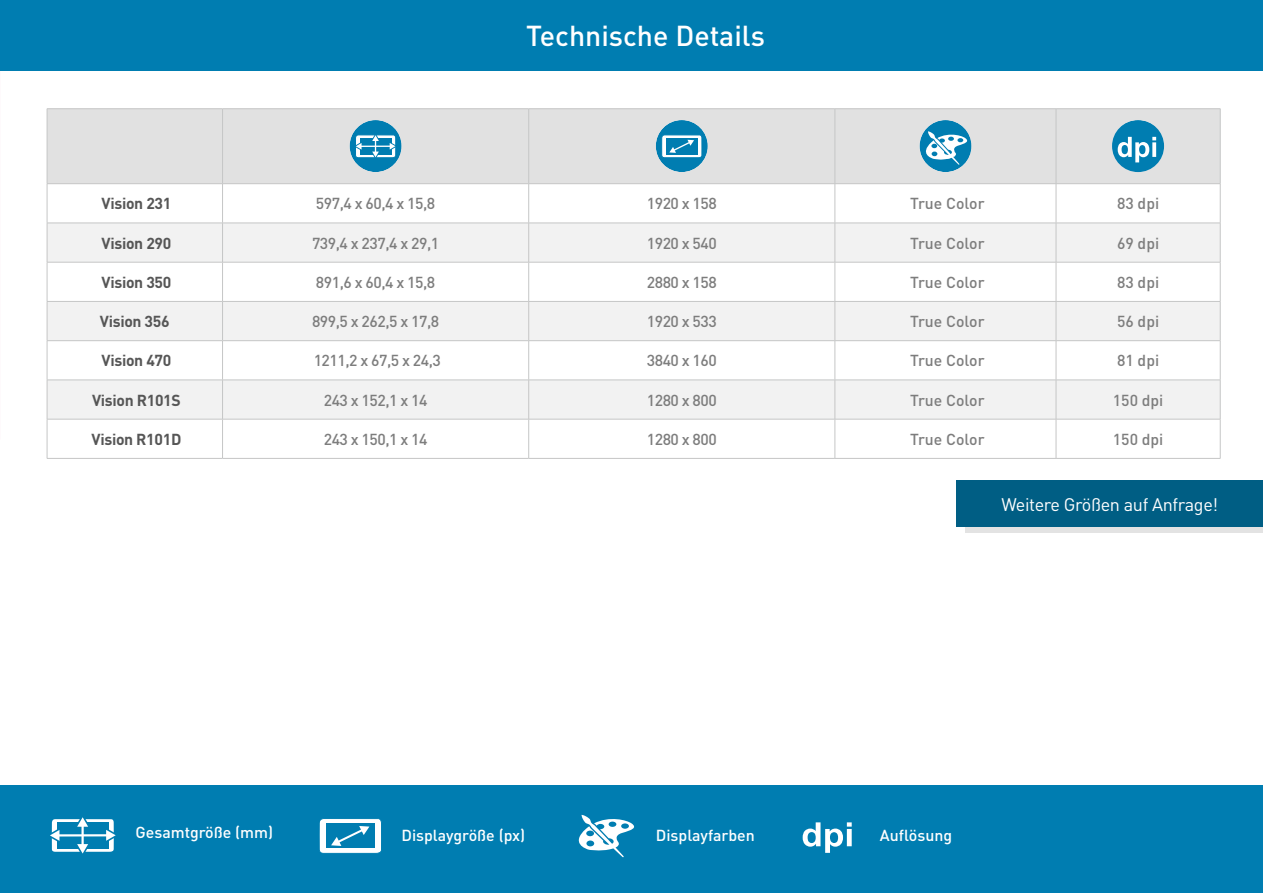
<style>
.page{position:relative;width:1263px;height:893px;background:#fff}
.page>*{position:absolute;margin:0;border:0;box-sizing:border-box;transform-origin:0 0}
.t1{font:500 28.5px "DIN Pro";color:#fff}
.t2{font:18px "DIN Pro";letter-spacing:-.02em;color:#fff}
.t3{font:500 15.75px "DIN Pro";letter-spacing:-.03em;color:#7d7d7d}
.t4{font:700 15.75px "DIN Pro";letter-spacing:-.02em;color:#565656}
.t5{font:500 15.75px "DIN Pro";color:#7d7d7d}
.t6{font:500 15.75px "DIN Pro";color:#fff}
</style>
<div class="page">
<div style="left:48px;top:109px;width:1172px;height:74px;background:#e1e1e1"></div>
<svg style="left:48px;top:224px;width:1172px;height:116px;fill:#f2f2f2"></svg>
<svg style="left:48px;top:341px;width:1172px;height:117px"></svg>
<hr style="left:47px;top:108px;width:176px;height:1px;background:#c5c6c6">
<hr style="left:47px;top:109px;width:1px;height:74px;background:#c5c6c6">
<hr style="left:223px;top:108px;width:306px;height:1px;background:#c5c6c6">
<hr style="left:222px;top:109px;width:1px;height:74px;background:#c5c6c6">
<hr style="left:529px;top:108px;width:306px;height:1px;background:#c5c6c6">
<hr style="left:528px;top:109px;width:1px;height:74px;background:#c5c6c6">
<hr style="left:835px;top:108px;width:221px;height:1px;background:#c5c6c6">
<hr style="left:835px;top:109px;width:1px;height:74px;background:#c5c6c6">
<hr style="left:1056px;top:108px;width:164px;height:1px;background:#c5c6c6">
<hr style="left:1056px;top:109px;width:1px;height:74px;background:#c5c6c6">
<hr style="left:1220px;top:109px;width:1px;height:74px;background:#c5c6c6">
<hr style="left:47px;top:183px;width:176px;height:1px;background:#c5c6c6">
<hr style="left:47px;top:184px;width:1px;height:39px;background:#c5c6c6">
<hr style="left:223px;top:183px;width:306px;height:1px;background:#c5c6c6">
<hr style="left:222px;top:184px;width:1px;height:39px;background:#c5c6c6">
<hr style="left:529px;top:183px;width:306px;height:1px;background:#c5c6c6">
<hr style="left:528px;top:184px;width:1px;height:39px;background:#c5c6c6">
<hr style="left:835px;top:183px;width:221px;height:1px;background:#c5c6c6">
<hr style="left:835px;top:184px;width:1px;height:39px;background:#c5c6c6">
<hr style="left:1056px;top:183px;width:164px;height:1px;background:#c5c6c6">
<hr style="left:1056px;top:184px;width:1px;height:39px;background:#c5c6c6">
<hr style="left:1220px;top:184px;width:1px;height:39px;background:#c5c6c6">
<hr style="left:47px;top:223px;width:176px;height:1px;background:#c5c6c6">
<hr style="left:47px;top:223px;width:1px;height:39px;background:#c5c6c6">
<hr style="left:223px;top:223px;width:306px;height:1px;background:#c5c6c6">
<hr style="left:222px;top:223px;width:1px;height:39px;background:#c5c6c6">
<hr style="left:529px;top:223px;width:306px;height:1px;background:#c5c6c6">
<hr style="left:528px;top:223px;width:1px;height:39px;background:#c5c6c6">
<hr style="left:835px;top:223px;width:221px;height:1px;background:#c5c6c6">
<hr style="left:835px;top:223px;width:1px;height:39px;background:#c5c6c6">
<hr style="left:1056px;top:223px;width:164px;height:1px;background:#c5c6c6">
<hr style="left:1056px;top:223px;width:1px;height:39px;background:#c5c6c6">
<hr style="left:1220px;top:223px;width:1px;height:39px;background:#c5c6c6">
<hr style="left:47px;top:341px;width:1px;height:39px;background:#c5c6c6">
<hr style="left:222px;top:341px;width:1px;height:39px;background:#c5c6c6">
<hr style="left:528px;top:341px;width:1px;height:39px;background:#c5c6c6">
<hr style="left:835px;top:341px;width:1px;height:39px;background:#c5c6c6">
<hr style="left:1056px;top:341px;width:1px;height:39px;background:#c5c6c6">
<hr style="left:1220px;top:341px;width:1px;height:39px;background:#c5c6c6">
<hr style="left:47px;top:380px;width:176px;height:1px;background:#c5c6c6">
<hr style="left:47px;top:380px;width:1px;height:39px;background:#c5c6c6">
<hr style="left:223px;top:380px;width:306px;height:1px;background:#c5c6c6">
<hr style="left:222px;top:380px;width:1px;height:39px;background:#c5c6c6">
<hr style="left:529px;top:380px;width:306px;height:1px;background:#c5c6c6">
<hr style="left:528px;top:380px;width:1px;height:39px;background:#c5c6c6">
<hr style="left:835px;top:380px;width:221px;height:1px;background:#c5c6c6">
<hr style="left:835px;top:380px;width:1px;height:39px;background:#c5c6c6">
<hr style="left:1056px;top:380px;width:164px;height:1px;background:#c5c6c6">
<hr style="left:1056px;top:380px;width:1px;height:39px;background:#c5c6c6">
<hr style="left:1220px;top:380px;width:1px;height:39px;background:#c5c6c6">
<hr style="left:47px;top:419px;width:176px;height:1px;background:#c5c6c6">
<hr style="left:47px;top:419px;width:1px;height:39px;background:#c5c6c6">
<hr style="left:223px;top:419px;width:306px;height:1px;background:#c5c6c6">
<hr style="left:222px;top:419px;width:1px;height:39px;background:#c5c6c6">
<hr style="left:529px;top:419px;width:306px;height:1px;background:#c5c6c6">
<hr style="left:528px;top:419px;width:1px;height:39px;background:#c5c6c6">
<hr style="left:835px;top:419px;width:221px;height:1px;background:#c5c6c6">
<hr style="left:835px;top:419px;width:1px;height:39px;background:#c5c6c6">
<hr style="left:1056px;top:419px;width:164px;height:1px;background:#c5c6c6">
<hr style="left:1056px;top:419px;width:1px;height:39px;background:#c5c6c6">
<hr style="left:1220px;top:419px;width:1px;height:39px;background:#c5c6c6">
<hr style="left:47px;top:458px;width:176px;height:1px;background:#c5c6c6">
<hr style="left:223px;top:458px;width:306px;height:1px;background:#c5c6c6">
<hr style="left:529px;top:458px;width:306px;height:1px;background:#c5c6c6">
<hr style="left:835px;top:458px;width:221px;height:1px;background:#c5c6c6">
<hr style="left:1056px;top:458px;width:164px;height:1px;background:#c5c6c6">
<hr style="left:47px;top:262px;width:176px;height:1px;background:#c5c6c6">
<hr style="left:47px;top:262px;width:1px;height:39px;background:#c5c6c6">
<hr style="left:223px;top:262px;width:306px;height:1px;background:#c5c6c6">
<hr style="left:222px;top:262px;width:1px;height:39px;background:#c5c6c6">
<hr style="left:529px;top:262px;width:306px;height:1px;background:#c5c6c6">
<hr style="left:528px;top:262px;width:1px;height:39px;background:#c5c6c6">
<hr style="left:835px;top:262px;width:221px;height:1px;background:#c5c6c6">
<hr style="left:835px;top:262px;width:1px;height:39px;background:#c5c6c6">
<hr style="left:1056px;top:262px;width:164px;height:1px;background:#c5c6c6">
<hr style="left:1056px;top:262px;width:1px;height:39px;background:#c5c6c6">
<hr style="left:1220px;top:262px;width:1px;height:39px;background:#c5c6c6">
<hr style="left:47px;top:301px;width:176px;height:1px;background:#c5c6c6">
<hr style="left:47px;top:302px;width:1px;height:38px;background:#c5c6c6">
<hr style="left:47px;top:340px;width:176px;height:1px;background:#c5c6c6">
<hr style="left:223px;top:301px;width:306px;height:1px;background:#c5c6c6">
<hr style="left:222px;top:302px;width:1px;height:38px;background:#c5c6c6">
<hr style="left:223px;top:340px;width:306px;height:1px;background:#c5c6c6">
<hr style="left:529px;top:301px;width:306px;height:1px;background:#c5c6c6">
<hr style="left:528px;top:302px;width:1px;height:38px;background:#c5c6c6">
<hr style="left:529px;top:340px;width:306px;height:1px;background:#c5c6c6">
<hr style="left:835px;top:301px;width:221px;height:1px;background:#c5c6c6">
<hr style="left:835px;top:302px;width:1px;height:38px;background:#c5c6c6">
<hr style="left:835px;top:340px;width:221px;height:1px;background:#c5c6c6">
<hr style="left:1056px;top:301px;width:164px;height:1px;background:#c5c6c6">
<hr style="left:1056px;top:302px;width:1px;height:38px;background:#c5c6c6">
<hr style="left:1056px;top:340px;width:164px;height:1px;background:#c5c6c6">
<hr style="left:1220px;top:302px;width:1px;height:38px;background:#c5c6c6">
<div style="left:920px;top:120px;width:51px;height:52px;background:#007db1;border-radius:50%"></div>
<svg style="left:919px;top:130px;width:51px;height:36px"></svg>
<div style="left:656px;top:120px;width:52px;height:52px;background:#007db1;border-radius:50%"></div>
<svg style="left:661px;top:120px;width:41px;height:38px"></svg>
<div style="left:350px;top:120px;width:52px;height:52px;background:#007db1;border-radius:50%"></div>
<svg style="left:354px;top:120px;width:43px;height:38px"></svg>
<svg style="left:1112px;top:120px;width:52px;height:52px"></svg>
<div style="left:0;top:0;width:1263px;height:70px;background:#007db1"></div>
<div style="left:0;top:786px;width:1263px;height:107px;background:#007db1"></div>
<svg style="left:50px;top:817px;width:66px;height:37px"></svg>
<svg style="left:319px;top:818px;width:63px;height:36px"></svg>
<svg style="left:578px;top:815px;width:56px;height:42px"></svg>
<svg style="left:803px;top:822px;width:49px;height:31px"></svg>
<div style="left:965px;top:480px;width:298px;height:53px;background:#e3e3e3"></div>
<div style="left:957px;top:480px;width:306px;height:47px;background:#005e84"></div>
<h1 class="t1" style="left:526px;top:13px;width:240px">Technische Details</h1>
<p class="t4" style="left:102px;top:190px;width:71px">Vision 231</p>
<p class="t3" style="left:316px;top:191px;width:121px">597,4 x 60,4 x 15,8</p>
<p class="t3" style="left:647px;top:191px;width:71px">1920 x 158</p>
<p class="t5" style="left:910px;top:191px;width:76px">True Color</p>
<p class="t3" style="left:1117px;top:191px;width:44px">83 dpi</p>
<p class="t4" style="left:102px;top:230px;width:71px">Vision 290</p>
<p class="t3" style="left:312px;top:230px;width:129px">739,4 x 237,4 x 29,1</p>
<p class="t3" style="left:647px;top:230px;width:71px">1920 x 540</p>
<p class="t5" style="left:910px;top:230px;width:76px">True Color</p>
<p class="t3" style="left:1117px;top:230px;width:44px">69 dpi</p>
<p class="t4" style="left:102px;top:269px;width:71px">Vision 350</p>
<p class="t3" style="left:316px;top:269px;width:121px">891,6 x 60,4 x 15,8</p>
<p class="t3" style="left:647px;top:269px;width:71px">2880 x 158</p>
<p class="t5" style="left:910px;top:269px;width:76px">True Color</p>
<p class="t3" style="left:1117px;top:269px;width:44px">83 dpi</p>
<p class="t4" style="left:100px;top:308px;width:71px">Vision 356</p>
<p class="t3" style="left:312px;top:309px;width:129px">899,5 x 262,5 x 17,8</p>
<p class="t3" style="left:647px;top:309px;width:71px">1920 x 533</p>
<p class="t5" style="left:910px;top:309px;width:76px">True Color</p>
<p class="t3" style="left:1117px;top:309px;width:44px">56 dpi</p>
<p class="t4" style="left:102px;top:347px;width:71px">Vision 470</p>
<p class="t3" style="left:314px;top:348px;width:129px">1211,2 x 67,5 x 24,3</p>
<p class="t3" style="left:647px;top:348px;width:71px">3840 x 160</p>
<p class="t5" style="left:910px;top:348px;width:76px">True Color</p>
<p class="t3" style="left:1117px;top:348px;width:44px">81 dpi</p>
<p class="t4" style="left:92px;top:387px;width:90px">Vision R101S</p>
<p class="t3" style="left:324px;top:387px;width:105px">243 x 152,1 x 14</p>
<p class="t3" style="left:647px;top:387px;width:71px">1280 x 800</p>
<p class="t5" style="left:910px;top:387px;width:76px">True Color</p>
<p class="t3" style="left:1113px;top:387px;width:52px">150 dpi</p>
<p class="t4" style="left:92px;top:426px;width:91px">Vision R101D</p>
<p class="t3" style="left:324px;top:426px;width:105px">243 x 150,1 x 14</p>
<p class="t3" style="left:647px;top:426px;width:71px">1280 x 800</p>
<p class="t5" style="left:910px;top:426px;width:76px">True Color</p>
<p class="t3" style="left:1113px;top:426px;width:52px">150 dpi</p>
<p class="t2" style="left:1001px;top:490px;width:218px">Weitere Größen auf Anfrage!</p>
<p class="t6" style="left:135px;top:820px;width:139px">Gesamtgröße (mm)</p>
<p class="t6" style="left:401px;top:822px;width:125px">Displaygröße (px)</p>
<p class="t6" style="left:656px;top:822px;width:101px">Displayfarben</p>
<p class="t6" style="left:880px;top:822px;width:74px">Auflösung</p>
</div>
